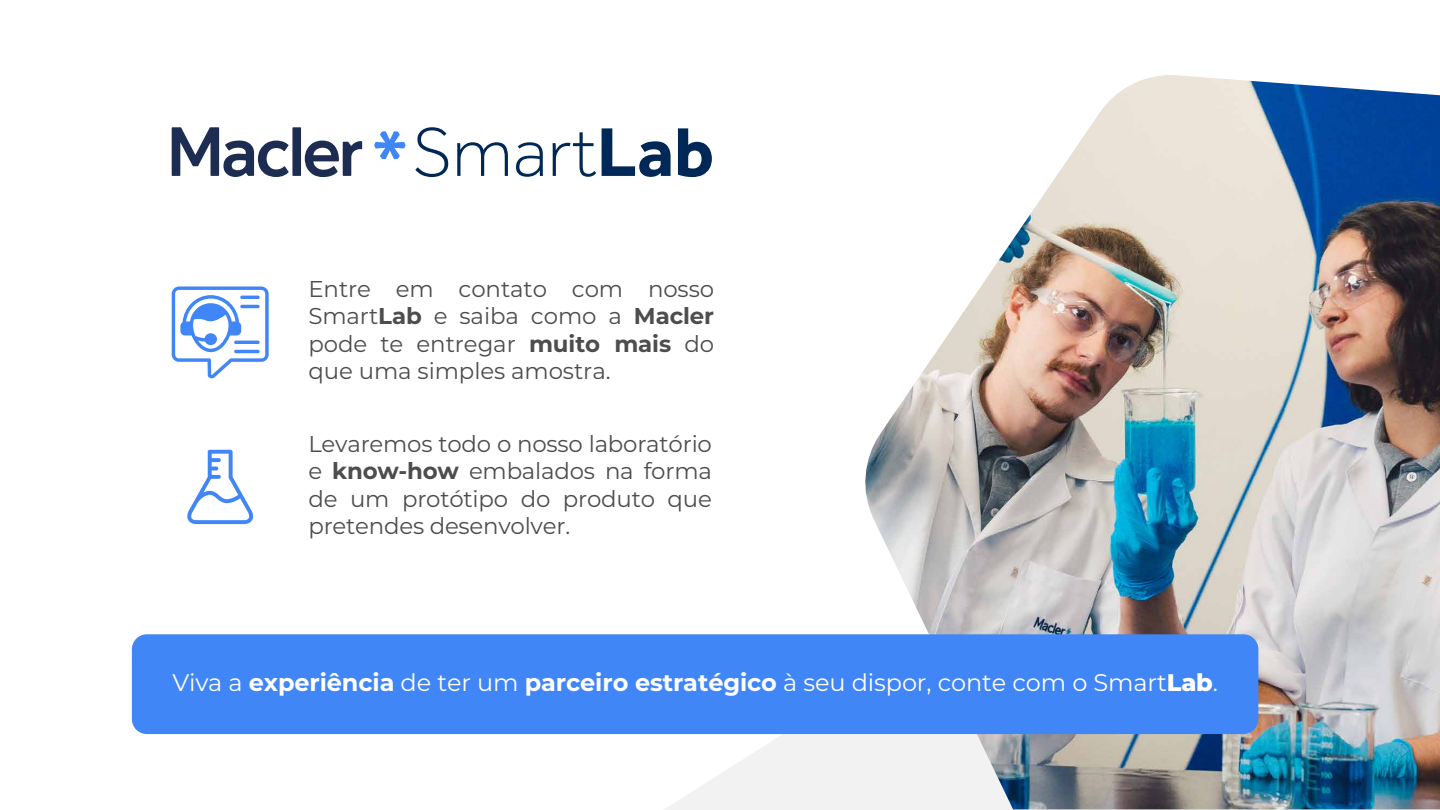
<style>
.page{position:relative;width:1440px;height:810px;background:#fff}
.page>*{position:absolute;margin:0;border:0;box-sizing:border-box;transform-origin:0 0}
.t1{font:300 71.25px "Effra Macler";color:#002856}
.t2{font:24px "Montserrat";letter-spacing:-.005em;color:#fff}
.t3{font:22.88px/27.5px "Montserrat";letter-spacing:-.005em;color:#4d4d4d;text-align:justify}
.s1{font-family:"Effra";font-weight:700}
.s2{font-weight:700}
.s3{font-weight:800}
</style>
<div class="page">
<svg style="left:419px;top:734px;width:442px;height:75px"></svg>
<img style="left:861px;top:75px;width:579px;height:734px">
<div style="left:132px;top:634px;width:1126px;height:100px;background:#4186f6;border-radius:15px"></div>
<svg style="left:172px;top:127px;width:117px;height:50px"></svg>
<div style="left:292px;top:127px;width:9px;height:49px;background:#1d2d51"></div>
<svg style="left:305px;top:141px;width:57px;height:36px"></svg>
<svg style="left:374px;top:131px;width:32px;height:28px"></svg>
<svg style="left:172px;top:286px;width:97px;height:92px"></svg>
<svg style="left:187px;top:450px;width:67px;height:74px"></svg>
<h1 class="t1" style="left:412px;top:112px;width:304px">Smart<span class="s1">Lab</span></h1>
<p class="t3" style="left:308px;top:274px;width:407px">Entre em contato com nosso Smart<span class="s2">Lab</span> e saiba como a <span class="s2">Macler </span>pode te entregar <span class="s2">muito mais</span> do que uma simples amostra.</p>
<p class="t3" style="left:308px;top:429px;width:405px">Levaremos todo o nosso laboratório e <span class="s2">know-how</span> embalados na forma de um protótipo do produto que pretendes desenvolver.</p>
<p class="t2" style="left:172px;top:666px;width:1047px">Viva a <span class="s2">experiência</span> de ter um <span class="s2">parceiro estratégico</span> à seu dispor, conte com o Smart<span class="s3">Lab</span>.</p>
</div>
